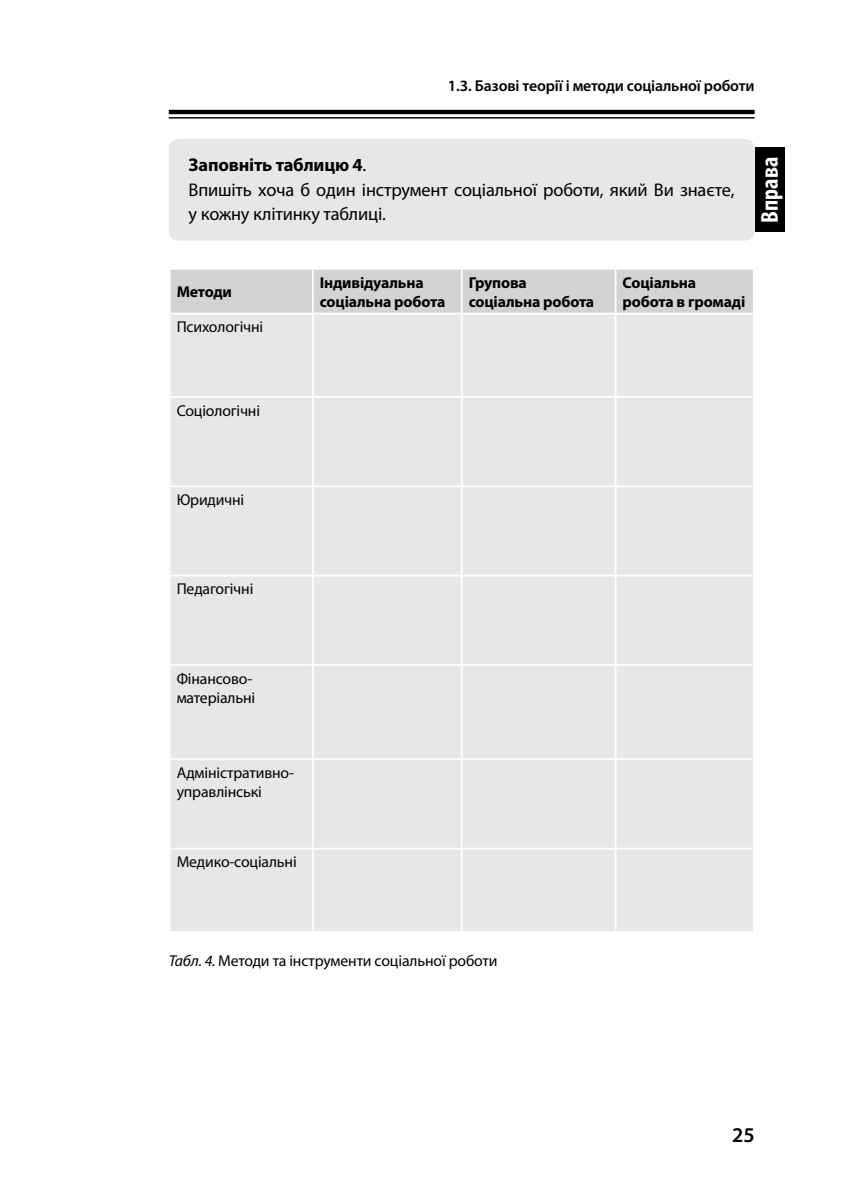
<style>
.page{position:relative;width:844px;height:1191px;background:#fff}
.page>*{position:absolute;margin:0;border:0;box-sizing:border-box;transform-origin:0 0}
.t1{font:700 condensed 24.5px "Myriad Pro";color:#fff}
.t2{font:600 21px "Myriad Pro";color:#000}
.t3{font:18.38px/24.5px "Myriad Pro";letter-spacing:-.01em;color:#000}
.t4{font:15.75px/18.9px "Myriad Pro";letter-spacing:-.01em;color:#000}
.t5{font:700 15.75px/18.9px "Myriad Pro";letter-spacing:-.01em;color:#000}
.t6{font:600 15.75px "Myriad Pro";letter-spacing:-.01em;color:#000}
.s1{font-weight:700}
.s2{font-style:italic}
</style>
<div class="page">
<div style="left:169px;top:139px;width:585px;height:102px;background:#e6e7e8;border-radius:10px"></div>
<div style="left:754px;top:148px;width:30px;height:84px;background:#000"></div>
<hr style="left:169px;top:110px;width:585px;height:4px;background:#000">
<hr style="left:169px;top:117px;width:585px;height:2px;background:#000">
<div style="left:170px;top:270px;width:582px;height:43px;background:#d1d3d4"></div>
<div style="left:170px;top:314px;width:582px;height:617px;background:#e6e7e8"></div>
<hr style="left:312px;top:270px;width:1px;height:43px;background:#fff">
<hr style="left:460px;top:270px;width:2px;height:43px;background:#fff">
<hr style="left:614px;top:270px;width:2px;height:43px;background:#fff">
<hr style="left:312px;top:314px;width:1px;height:82px;background:#fff">
<hr style="left:460px;top:314px;width:2px;height:82px;background:#fff">
<hr style="left:614px;top:314px;width:2px;height:82px;background:#fff">
<hr style="left:169px;top:396px;width:144px;height:2px;background:#fff">
<hr style="left:313px;top:396px;width:148px;height:2px;background:#fff">
<hr style="left:312px;top:398px;width:1px;height:87px;background:#fff">
<hr style="left:461px;top:396px;width:154px;height:2px;background:#fff">
<hr style="left:460px;top:398px;width:2px;height:87px;background:#fff">
<hr style="left:615px;top:396px;width:139px;height:2px;background:#fff">
<hr style="left:614px;top:398px;width:2px;height:87px;background:#fff">
<hr style="left:169px;top:485px;width:144px;height:2px;background:#fff">
<hr style="left:313px;top:485px;width:148px;height:2px;background:#fff">
<hr style="left:312px;top:487px;width:1px;height:88px;background:#fff">
<hr style="left:461px;top:485px;width:154px;height:2px;background:#fff">
<hr style="left:460px;top:487px;width:2px;height:88px;background:#fff">
<hr style="left:615px;top:485px;width:139px;height:2px;background:#fff">
<hr style="left:614px;top:487px;width:2px;height:88px;background:#fff">
<hr style="left:169px;top:575px;width:144px;height:1px;background:#fff">
<hr style="left:313px;top:575px;width:148px;height:1px;background:#fff">
<hr style="left:312px;top:576px;width:1px;height:88px;background:#fff">
<hr style="left:461px;top:575px;width:154px;height:1px;background:#fff">
<hr style="left:460px;top:576px;width:2px;height:88px;background:#fff">
<hr style="left:615px;top:575px;width:139px;height:1px;background:#fff">
<hr style="left:614px;top:576px;width:2px;height:88px;background:#fff">
<hr style="left:169px;top:664px;width:144px;height:2px;background:#fff">
<hr style="left:313px;top:664px;width:148px;height:2px;background:#fff">
<hr style="left:312px;top:666px;width:1px;height:92px;background:#fff">
<hr style="left:461px;top:664px;width:154px;height:2px;background:#fff">
<hr style="left:460px;top:666px;width:2px;height:92px;background:#fff">
<hr style="left:615px;top:664px;width:139px;height:2px;background:#fff">
<hr style="left:614px;top:666px;width:2px;height:92px;background:#fff">
<hr style="left:169px;top:758px;width:144px;height:2px;background:#fff">
<hr style="left:313px;top:758px;width:148px;height:2px;background:#fff">
<hr style="left:312px;top:760px;width:1px;height:87px;background:#fff">
<hr style="left:461px;top:758px;width:154px;height:2px;background:#fff">
<hr style="left:460px;top:760px;width:2px;height:87px;background:#fff">
<hr style="left:615px;top:758px;width:139px;height:2px;background:#fff">
<hr style="left:614px;top:760px;width:2px;height:87px;background:#fff">
<hr style="left:169px;top:847px;width:144px;height:2px;background:#fff">
<hr style="left:313px;top:847px;width:148px;height:2px;background:#fff">
<hr style="left:312px;top:849px;width:1px;height:82px;background:#fff">
<hr style="left:461px;top:847px;width:154px;height:2px;background:#fff">
<hr style="left:460px;top:849px;width:2px;height:82px;background:#fff">
<hr style="left:615px;top:847px;width:139px;height:2px;background:#fff">
<hr style="left:614px;top:849px;width:2px;height:82px;background:#fff">
<p class="t6" style="left:448px;top:76px;width:308px">1.3. Базові теорії і методи соціальної роботи</p>
<p class="t3" style="left:189px;top:153px;width:547px"><span class="s1">Заповніть таблицю 4</span>.<br>Впишіть хоча б один інструмент соціальної роботи, який Ви знаєте, у кожну клітинку таблиці.</p>
<h1 class="t1" style="left:754px;top:223px;width:67px;rotate:-90deg">Вправа</h1>
<p class="t5" style="left:177px;top:282px;width:57px">Методи</p>
<p class="t5" style="left:320px;top:272px;width:127px">Індивідуальна соціальна робота</p>
<p class="t5" style="left:468px;top:272px;width:127px">Групова соціальна робота</p>
<p class="t5" style="left:622px;top:272px;width:124px">Соціальна робота в громаді</p>
<p class="t4" style="left:177px;top:317px;width:88px">Психологічні</p>
<p class="t4" style="left:177px;top:401px;width:85px">Соціологічні</p>
<p class="t4" style="left:177px;top:490px;width:69px">Юридичні</p>
<p class="t4" style="left:177px;top:579px;width:78px">Педагогічні</p>
<p class="t4" style="left:177px;top:669px;width:80px">Фінансово&shy;матеріальні</p>
<p class="t4" style="left:177px;top:763px;width:119px">Адміністративно&shy;управлінські</p>
<p class="t4" style="left:177px;top:852px;width:121px">Медико-соціальні</p>
<p class="t4" style="left:169px;top:951px;width:330px"><span class="s2">Табл. 4.</span> Методи та інструменти соціальної роботи</p>
<h2 class="t2" style="left:732px;top:1121px;width:24px">25</h2>
</div>
